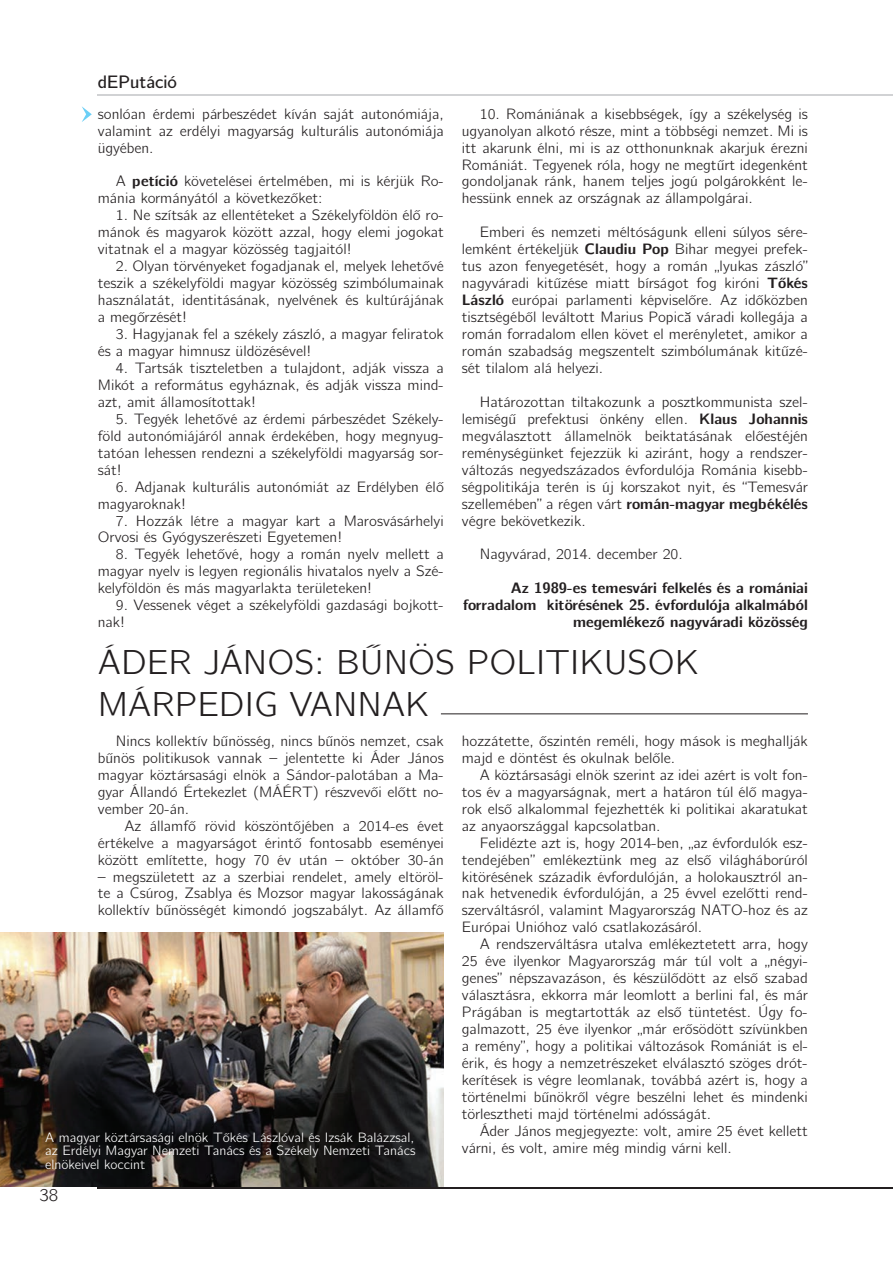
<style>
.page{position:relative;width:893px;height:1263px;background:#fff}
.page>*{position:absolute;margin:0;border:0;box-sizing:border-box;transform-origin:0 0}
.t1{font:34.5px/41.4px "CMU Bright";color:#231f20}
.t2{font:600 18px "CMU Bright";color:#231f20}
.t3{font:18px "CMU Bright";color:#231f20}
.t4{font:15px/17px "CMU Bright";color:#231f20;text-align:justify}
.t5{font:700 15px/17px "CMU Bright";color:#231f20;text-align:right}
.t6{font:13.5px/13.5px "CMU Bright";color:#fff;text-align:justify}
.s1{font-weight:700}
</style>
<div class="page">
<hr style="left:98px;top:94px;width:795px;height:2px;background:#d1d2d4">
<hr style="left:98px;top:1187px;width:795px;height:1px;background:#231f20">
<img style="left:0;top:932px;width:444px;height:255px">
<svg style="left:82px;top:106px;width:10px;height:16px"></svg>
<hr style="left:441px;top:713px;width:367px;height:1px;background:#231f20">
<p class="t2" style="left:98px;top:66px;width:81px">dEPutáció</p>
<p class="t4" style="left:98px;top:104px;width:348px">sonlóan érdemi párbeszédet kíván saját autonómiája, valamint az erdélyi magyarság kulturális autonómiája ügyében.</p>
<p class="t4" style="left:98px;top:171px;width:348px;text-indent:18px">A <span class="s1">petíció</span> követelései értelmében, mi is kérjük Ro&shy;mánia kormányától a következőket:</p>
<p class="t4" style="left:98px;top:205px;width:348px;text-indent:18px">1. Ne szítsák az ellentéteket a Székelyföldön élő ro&shy;mánok és magyarok között azzal, hogy elemi jogokat vitatnak el a magyar közösség tagjaitól!</p>
<p class="t4" style="left:98px;top:256px;width:348px;text-indent:18px">2. Olyan törvényeket fogadjanak el, melyek lehetővé teszik a székelyföldi magyar közösség szimbólumainak használatát, identitásának, nyelvének és kultúrájának a megőrzését!</p>
<p class="t4" style="left:98px;top:324px;width:348px;text-indent:18px">3. Hagyjanak fel a székely zászló, a magyar feliratok és a magyar himnusz üldözésével!</p>
<p class="t4" style="left:98px;top:358px;width:348px;text-indent:18px">4. Tartsák tiszteletben a tulajdont, adják vissza a Mikót a református egyháznak, és adják vissza mind&shy;azt, amit államosítottak!</p>
<p class="t4" style="left:98px;top:409px;width:348px;text-indent:18px">5. Tegyék lehetővé az érdemi párbeszédet Székely&shy;föld autonómiájáról annak érdekében, hogy megnyug&shy;tatóan lehessen rendezni a székelyföldi magyarság sor&shy;sát!</p>
<p class="t4" style="left:98px;top:476px;width:348px;text-indent:18px">6. Adjanak kulturális autonómiát az Erdélyben élő magyaroknak!</p>
<p class="t4" style="left:98px;top:510px;width:347px;text-indent:18px">7. Hozzák létre a magyar kart a Marosvásárhelyi<br>Orvosi és Gyógyszerészeti Egyetemen!</p>
<p class="t4" style="left:98px;top:544px;width:348px;text-indent:18px">8. Tegyék lehetővé, hogy a román nyelv mellett a magyar nyelv is legyen regionális hivatalos nyelv a Szé&shy;kelyföldön és más magyarlakta területeken!</p>
<p class="t4" style="left:98px;top:595px;width:348px;text-indent:18px">9. Vessenek véget a székelyföldi gazdasági bojkott&shy;nak!</p>
<p class="t4" style="left:462px;top:104px;width:348px;text-indent:18px">10. Romániának a kisebbségek, így a székelység is ugyanolyan alkotó része, mint a többségi nemzet. Mi is itt akarunk élni, mi is az otthonunknak akarjuk érezni Romániát. Tegyenek róla, hogy ne megtűrt idegenként gondoljanak ránk, hanem teljes jogú polgárokként le&shy;hessünk ennek az országnak az állampolgárai.</p>
<p class="t4" style="left:462px;top:222px;width:348px;text-indent:18px">Emberi és nemzeti méltóságunk elleni súlyos sére&shy;lemként értékeljük <span class="s1">Claudiu Pop</span> Bihar megyei prefek&shy;tus azon fenyegetését, hogy a román „lyukas zászló” nagyváradi kitűzése miatt bírságot fog kiróni <span class="s1">Tőkés László</span> európai parlamenti képviselőre. Az időközben tisztségéből leváltott Marius Popică váradi kollegája a román forradalom ellen követ el merényletet, amikor a román szabadság megszentelt szimbólumának kitűzé&shy;sét tilalom alá helyezi.</p>
<p class="t4" style="left:462px;top:392px;width:348px;text-indent:18px">Határozottan tiltakozunk a posztkommunista szel&shy;lemiségű prefektusi önkény ellen. <span class="s1">Klaus Johannis </span>megválasztott államelnök beiktatásának előestéjén reménységünket fejezzük ki aziránt, hogy a rendszer&shy;változás negyedszázados évfordulója Románia kisebb&shy;ségpolitikája terén is új korszakot nyit, és “Temesvár szellemében” a régen várt <span class="s1">román-magyar megbékélés </span>végre bekövetkezik.</p>
<p class="t4" style="left:480px;top:544px;width:204px">Nagyvárad, 2014. december 20.</p>
<p class="t5" style="left:463px;top:579px;width:346px">Az 1989-es temesvári felkelés és a romániai forradalom kitörésének 25. évfordulója alkalmából megemlékező nagyváradi közösség</p>
<h1 class="t1" style="left:98px;top:638px;width:603px">ÁDER JÁNOS: BŰNÖS POLITIKUSOK<br>MÁRPEDIG VANNAK</h1>
<p class="t4" style="left:98px;top:731px;width:348px;text-indent:18px">Nincs kollektív bűnösség, nincs bűnös nemzet, csak bűnös politikusok vannak – jelentette ki Áder János magyar köztársasági elnök a Sándor-palotában a Ma&shy;gyar Állandó Értekezlet (MÁÉRT) részvevői előtt no&shy;vember 20-án.</p>
<p class="t4" style="left:98px;top:815px;width:348px;text-indent:27px">Az államfő rövid köszöntőjében a 2014-es évet értékelve a magyarságot érintő fontosabb eseményei között említette, hogy 70 év után – október 30-án</p>
<p class="t4" style="left:98px;top:866px;width:348px">– megszületett az a szerbiai rendelet, amely eltöröl&shy;te a Csúrog, Zsablya és Mozsor magyar lakosságának kollektív bűnösségét kimondó jogszabályt. Az államfő</p>
<p class="t4" style="left:462px;top:731px;width:348px">hozzátette, őszintén reméli, hogy mások is meghallják majd e döntést és okulnak belőle.</p>
<p class="t4" style="left:462px;top:765px;width:348px;text-indent:18px">A köztársasági elnök szerint az idei azért is volt fon&shy;tos év a magyarságnak, mert a határon túl élő magya&shy;rok első alkalommal fejezhették ki politikai akaratukat az anyaországgal kapcsolatban.</p>
<p class="t4" style="left:462px;top:832px;width:348px;text-indent:18px">Felidézte azt is, hogy 2014-ben, „az évfordulók esz&shy;tendejében” emlékeztünk meg az első világháborúról kitörésének századik évfordulóján, a holokausztról an&shy;nak hetvenedik évfordulóján, a 25 évvel ezelőtti rend&shy;szerváltásról, valamint Magyarország NATO-hoz és az Európai Unióhoz való csatlakozásáról.</p>
<p class="t4" style="left:462px;top:934px;width:348px;text-indent:18px">A rendszerváltásra utalva emlékeztetett arra, hogy 25 éve ilyenkor Magyarország már túl volt a „négyi&shy;genes” népszavazáson, és készülődött az első szabad választásra, ekkorra már leomlott a berlini fal, és már Prágában is megtartották az első tüntetést. Úgy fo&shy;galmazott, 25 éve ilyenkor „már erősödött szívünkben a remény”, hogy a politikai változások Romániát is el&shy;érik, és hogy a nemzetrészeket elválasztó szöges drót&shy;kerítések is végre leomlanak, továbbá azért is, hogy a történelmi bűnökről végre beszélni lehet és mindenki törlesztheti majd történelmi adósságát.</p>
<p class="t4" style="left:462px;top:1121px;width:348px;text-indent:18px">Áder János megjegyezte: volt, amire 25 évet kellett várni, és volt, amire még mindig várni kell.</p>
<p class="t6" style="left:45px;top:1129px;width:372px">A magyar köztársasági elnök Tőkés Lászlóval és Izsák Balázzsal, az Erdélyi Magyar Nemzeti Tanács és a Székely Nemzeti Tanács elnökeivel koccint</p>
<p class="t3" style="left:39px;top:1179px;width:20px">38</p>
</div>
